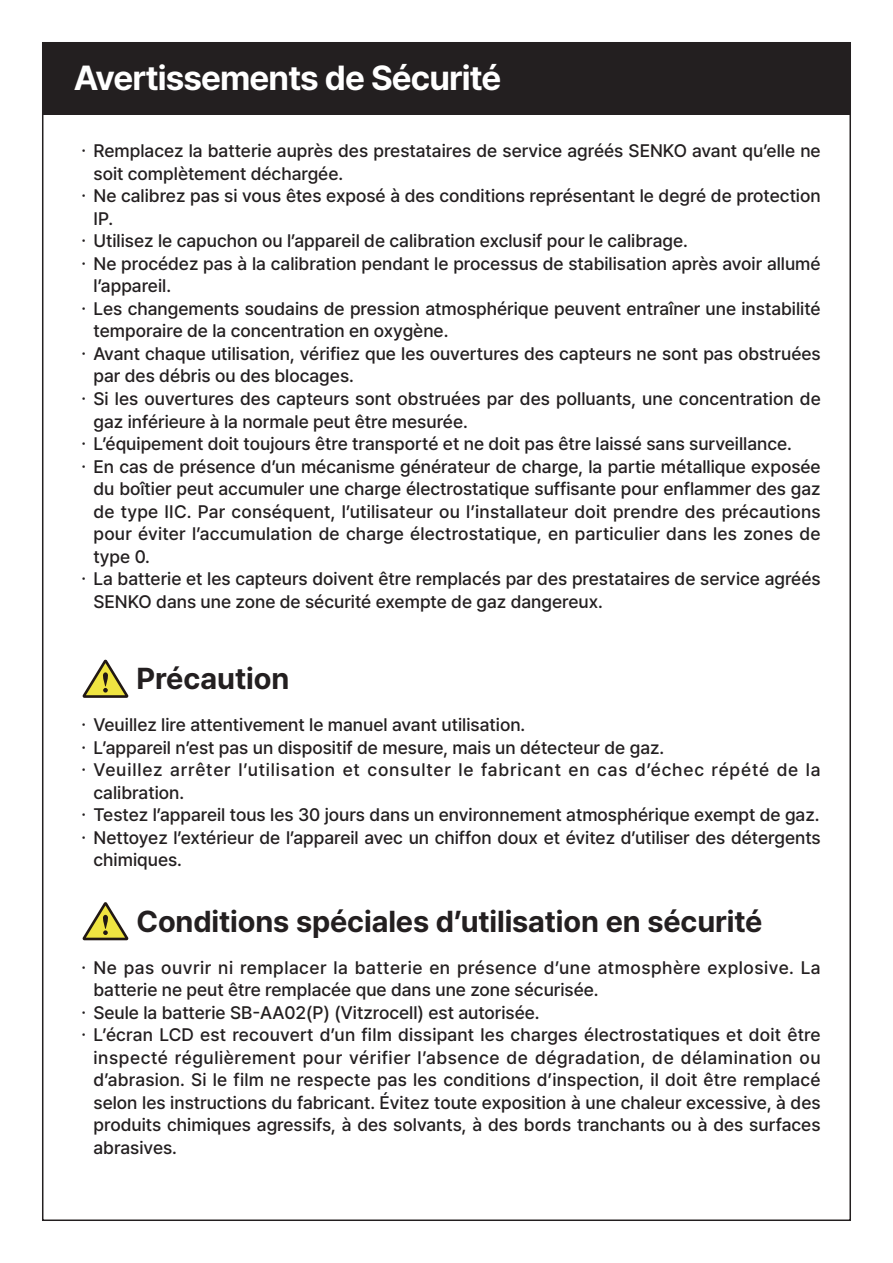
<style>
.page{position:relative;width:893px;height:1263px;background:#fff}
.page>*{position:absolute;margin:0;border:0;box-sizing:border-box;transform-origin:0 0}
.박스제목{font:700 34.5px "Pretendard";letter-spacing:-.025em;color:#fff}
.큰제목{font:700 30px "Pretendard";letter-spacing:-.005em;color:#231f20}
.t1{font:500 18px/22.5px "Pretendard";color:#231f20}
.t2{font:500 18px/22.5px "Pretendard";letter-spacing:.03em;color:#231f20}
.t3{font:500 18px/22.5px "Pretendard";letter-spacing:.045em;color:#231f20}
.t4{font:500 6.75px "Pretendard";color:#231f20}
</style>
<div class="page">
<div style="left:42px;top:42px;width:808px;height:72px;background:#231f20"></div>
<svg style="left:82px;top:659px;width:47px;height:39px"></svg>
<svg style="left:82px;top:902px;width:47px;height:38px"></svg>
<p class="박스제목" style="left:74px;top:53px;width:429px">Avertissements de Sécurité</p>
<p class="t4" style="left:81px;top:146px;width:7px">㧚</p>
<p class="t1" style="left:93px;top:139px;width:729px">Remplacez la batterie auprès des prestataires de service agréés SENKO avant qu’elle ne soit complètement déchargée.</p>
<p class="t4" style="left:81px;top:191px;width:7px">㧚</p>
<p class="t1" style="left:93px;top:184px;width:729px">Ne calibrez pas si vous êtes exposé à des conditions représentant le degré de protection<br>IP.</p>
<p class="t4" style="left:81px;top:236px;width:7px">㧚</p>
<p class="t1" style="left:93px;top:229px;width:596px">Utilisez le capuchon ou l’appareil de calibration exclusif pour le calibrage.</p>
<p class="t4" style="left:81px;top:259px;width:7px">㧚</p>
<p class="t1" style="left:93px;top:252px;width:729px">Ne procédez pas à la calibration pendant le processus de stabilisation après avoir allumé l’appareil.</p>
<p class="t4" style="left:81px;top:304px;width:7px">㧚</p>
<p class="t1" style="left:93px;top:297px;width:729px">Les changements soudains de pression atmosphérique peuvent entraîner une instabilité temporaire de la concentration en oxygène.</p>
<p class="t4" style="left:81px;top:349px;width:7px">㧚</p>
<p class="t1" style="left:93px;top:342px;width:729px">Avant chaque utilisation, vérifiez que les ouvertures des capteurs ne sont pas obstruées par des débris ou des blocages.</p>
<p class="t4" style="left:81px;top:394px;width:7px">㧚</p>
<p class="t1" style="left:93px;top:387px;width:729px">Si les ouvertures des capteurs sont obstruées par des polluants, une concentration de gaz inférieure à la normale peut être mesurée.</p>
<p class="t4" style="left:81px;top:439px;width:7px">㧚</p>
<p class="t1" style="left:93px;top:432px;width:700px">L’équipement doit toujours être transporté et ne doit pas être laissé sans surveillance.</p>
<p class="t4" style="left:81px;top:461px;width:7px">㧚</p>
<p class="t1" style="left:93px;top:454px;width:729px;text-align:justify">En cas de présence d’un mécanisme générateur de charge, la partie métallique exposée du boîtier peut accumuler une charge électrostatique suffisante pour enflammer des gaz de type IIC. Par conséquent, l’utilisateur ou l’installateur doit prendre des précautions pour éviter l’accumulation de charge électrostatique, en particulier dans les zones de type 0.</p>
<p class="t4" style="left:81px;top:574px;width:7px">㧚</p>
<p class="t1" style="left:93px;top:567px;width:729px">La batterie et les capteurs doivent être remplacés par des prestataires de service agréés<br>SENKO dans une zone de sécurité exempte de gaz dangereux.</p>
<p class="큰제목" style="left:136px;top:657px;width:155px">Précaution</p>
<p class="t4" style="left:81px;top:720px;width:7px">㧚</p>
<p class="t1" style="left:93px;top:713px;width:433px">Veuillez lire attentivement le manuel avant utilisation.</p>
<p class="t4" style="left:81px;top:743px;width:7px">㧚</p>
<p class="t1" style="left:93px;top:736px;width:572px">L’appareil n’est pas un dispositif de mesure, mais un détecteur de gaz.</p>
<p class="t4" style="left:81px;top:765px;width:7px">㧚</p>
<p class="t3" style="left:93px;top:758px;width:729px">Veuillez arrêter l’utilisation et consulter le fabricant en cas d’échec répété de la calibration.</p>
<p class="t4" style="left:81px;top:810px;width:7px">㧚</p>
<p class="t1" style="left:93px;top:803px;width:728px">Testez l’appareil tous les 30 jours dans un environnement atmosphérique exempt de gaz.</p>
<p class="t4" style="left:81px;top:833px;width:7px">㧚</p>
<p class="t1" style="left:93px;top:826px;width:729px">Nettoyez l’extérieur de l’appareil avec un chiffon doux et évitez d’utiliser des détergents chimiques.</p>
<p class="큰제목" style="left:136px;top:899px;width:627px">Conditions spéciales d’utilisation en sécurité</p>
<p class="t4" style="left:81px;top:963px;width:7px">㧚</p>
<p class="t2" style="left:93px;top:956px;width:729px">Ne pas ouvrir ni remplacer la batterie en présence d’une atmosphère explosive. La batterie ne peut être remplacée que dans une zone sécurisée.</p>
<p class="t4" style="left:81px;top:1008px;width:7px">㧚</p>
<p class="t1" style="left:93px;top:1001px;width:448px">Seule la batterie SB-AA02(P) (Vitzrocell) est autorisée.</p>
<p class="t4" style="left:81px;top:1030px;width:7px">㧚</p>
<p class="t1" style="left:93px;top:1023px;width:729px;text-align:justify">L’écran LCD est recouvert d’un film dissipant les charges électrostatiques et doit être inspecté régulièrement pour vérifier l’absence de dégradation, de délamination ou d’abrasion. Si le film ne respecte pas les conditions d’inspection, il doit être remplacé selon les instructions du fabricant. Évitez toute exposition à une chaleur excessive, à des produits chimiques agressifs, à des solvants, à des bords tranchants ou à des surfaces abrasives.</p>
</div>
